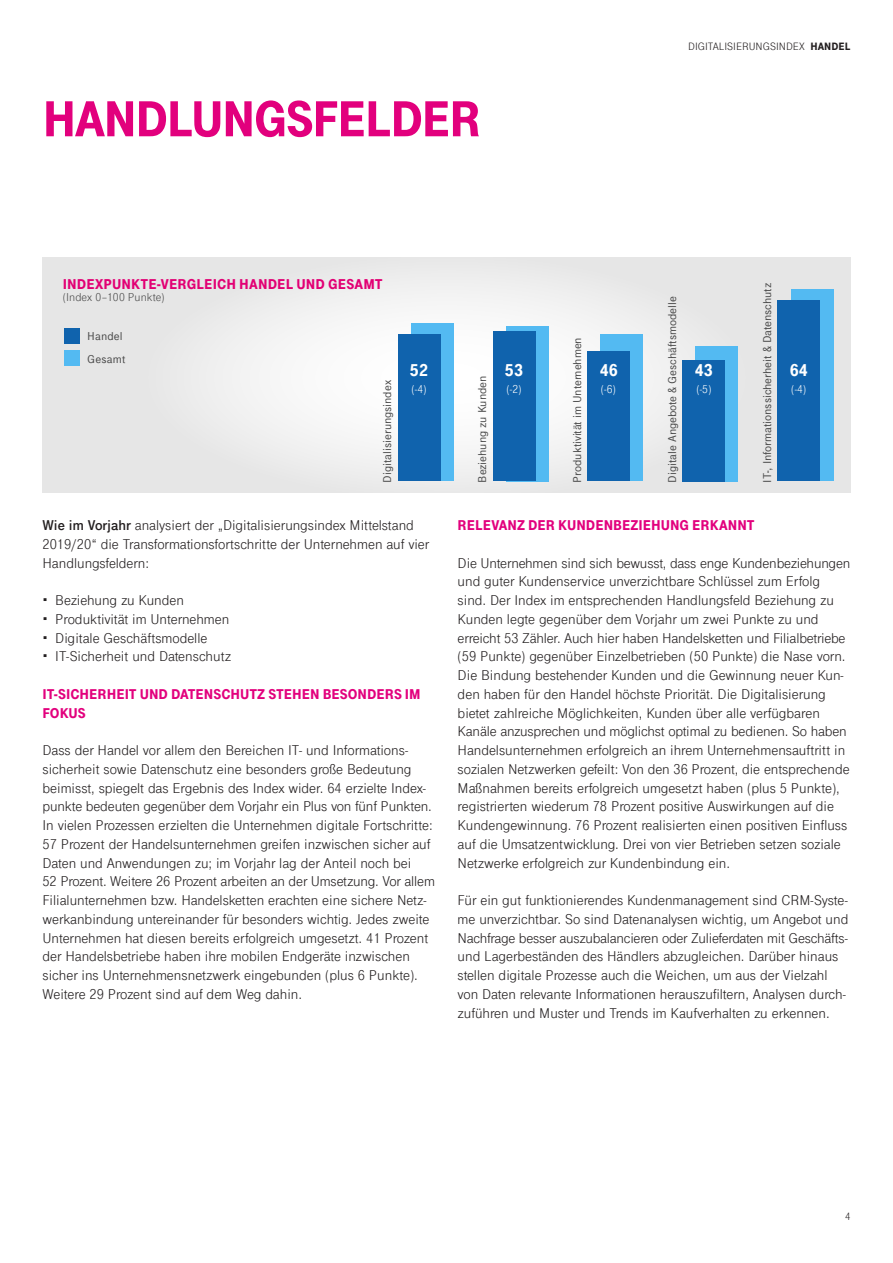
<style>
.page{position:relative;width:893px;height:1263px;background:#fff}
.page>*{position:absolute;margin:0;border:0;box-sizing:border-box;transform-origin:0 0}
.t1{font:900 52.5px "Tele Grotesk Next";letter-spacing:-.03em;color:#e2007d}
.t2{font:900 18.15px "Tele Grotesk Next";color:#fff}
.t3{font:900 15.15px "Tele Grotesk Next";letter-spacing:.005em;color:#e20074}
.t4{font:15px/18.8px "Tele Grotesk Next";color:#231f20}
.t5{font:900 15px/18.8px "Tele Grotesk Next";color:#e2007d}
.t6{font:500 12px/22.6px "Tele Grotesk Next";color:#4b4b4b}
.t7{font:12px "Tele Grotesk Next";color:#fff}
.t8{font:12px "Tele Grotesk Next";letter-spacing:.005em;color:#4b4b4b}
.t9{font:11.25px "Tele Grotesk Next";color:#231f20}
.s1{font-weight:900}
.s2{font-weight:700}
</style>
<div class="page">
<svg style="left:43px;top:257px;width:807px;height:236px"></svg>
<div style="left:411px;top:323px;width:43px;height:158px;background:#53baf2"></div>
<div style="left:791px;top:289px;width:43px;height:192px;background:#53baf2"></div>
<div style="left:695px;top:346px;width:43px;height:135px;background:#53baf2"></div>
<div style="left:600px;top:335px;width:43px;height:146px;background:#53baf2"></div>
<div style="left:506px;top:326px;width:43px;height:155px;background:#53baf2"></div>
<div style="left:777px;top:301px;width:43px;height:180px;background:#1063ad"></div>
<div style="left:587px;top:351px;width:43px;height:130px;background:#1063ad"></div>
<div style="left:398px;top:335px;width:42px;height:146px;background:#1063ad"></div>
<div style="left:682px;top:360px;width:43px;height:121px;background:#1063ad"></div>
<div style="left:493px;top:332px;width:42px;height:149px;background:#1063ad"></div>
<div style="left:64px;top:328px;width:15px;height:15px;background:#1063ad"></div>
<div style="left:64px;top:350px;width:15px;height:16px;background:#53baf2"></div>
<h1 class="t1" style="left:43px;top:90px;width:441px">HANDLUNGSFELDER</h1>
<p class="t9" style="left:688px;top:40px;width:164px">DIGITALISIERUNGSINDEX <span class="s1">HANDEL</span></p>
<p class="t3" style="left:63px;top:275px;width:321px">INDEXPUNKTE-VERGLEICH HANDEL UND GESAMT</p>
<p class="t8" style="left:63px;top:291px;width:103px">(Index 0–100 Punkte)</p>
<p class="t6" style="left:87px;top:325px;width:40px">Handel<br>Gesamt</p>
<p class="t6" style="left:756px;top:483px;width:201px;rotate:-90deg">IT-, Informationssicherheit &amp; Datenschutz</p>
<p class="t6" style="left:661px;top:483px;width:188px;rotate:-90deg">Digitale Angebote &amp; Geschäftsmodelle</p>
<p class="t6" style="left:566px;top:483px;width:147px;rotate:-90deg">Produktivität im Unternehmen</p>
<p class="t2" style="left:410px;top:360px;width:20px">52</p>
<p class="t2" style="left:695px;top:360px;width:20px">43</p>
<p class="t2" style="left:790px;top:360px;width:20px">64</p>
<p class="t7" style="left:412px;top:382px;width:17px">(-4)</p>
<p class="t7" style="left:506px;top:382px;width:17px">(-2)</p>
<p class="t7" style="left:601px;top:382px;width:17px">(-6)</p>
<p class="t7" style="left:696px;top:382px;width:17px">(-5)</p>
<p class="t7" style="left:791px;top:382px;width:17px">(-4)</p>
<p class="t2" style="left:505px;top:360px;width:20px">53</p>
<p class="t2" style="left:600px;top:360px;width:20px">46</p>
<p class="t6" style="left:376px;top:483px;width:104px;rotate:-90deg">Digitalisierungsindex</p>
<p class="t6" style="left:471px;top:483px;width:109px;rotate:-90deg">Beziehung zu Kunden</p>
<p class="t4" style="left:43px;top:516px;width:388px"><span class="s2">Wie im Vorjahr</span> analysiert der „Digitalisierungsindex Mittelstand<br>2019/20“ die Transformationsfortschritte der Unternehmen auf vier<br>Handlungsfeldern:</p>
<p class="t4" style="left:55px;top:591px;width:177px">Beziehung zu Kunden<br>Produktivität im Unternehmen<br>Digitale Geschäftsmodelle<br>IT-Sicherheit und Datenschutz</p>
<p class="t5" style="left:43px;top:685px;width:380px">IT-SICHERHEIT UND DATENSCHUTZ STEHEN BESONDERS IM<br>FOKUS</p>
<p class="t4" style="left:43px;top:741px;width:394px">Dass der Handel vor allem den Bereichen IT- und Informations&shy;sicherheit sowie Datenschutz eine besonders große Bedeutung beimisst, spiegelt das Ergebnis des Index wider. 64 erzielte Index&shy;punkte bedeuten gegenüber dem Vorjahr ein Plus von fünf Punkten.<br>In vielen Prozessen erzielten die Unternehmen digitale Fortschritte:<br>57 Prozent der Handelsunternehmen greifen inzwischen sicher auf Daten und Anwendungen zu; im Vorjahr lag der Anteil noch bei<br>52 Prozent. Weitere 26 Prozent arbeiten an der Umsetzung. Vor allem Filialunternehmen bzw. Handelsketten erachten eine sichere Netz&shy;werkanbindung untereinander für besonders wichtig. Jedes zweite Unternehmen hat diesen bereits erfolgreich umgesetzt. 41 Prozent der Handelsbetriebe haben ihre mobilen Endgeräte inzwischen sicher ins Unternehmensnetzwerk eingebunden (plus 6 Punkte).<br>Weitere 29 Prozent sind auf dem Weg dahin.</p>
<p class="t5" style="left:458px;top:516px;width:299px">RELEVANZ DER KUNDENBEZIEHUNG ERKANNT</p>
<p class="t4" style="left:458px;top:553px;width:394px">Die Unternehmen sind sich bewusst, dass enge Kundenbeziehungen und guter Kundenservice unverzichtbare Schlüssel zum Erfolg sind. Der Index im entsprechenden Handlungsfeld Beziehung zu Kunden legte gegenüber dem Vorjahr um zwei Punkte zu und erreicht 53 Zähler. Auch hier haben Handelsketten und Filialbetriebe (59 Punkte) gegenüber Einzelbetrieben (50 Punkte) die Nase vorn.<br>Die Bindung bestehender Kunden und die Gewinnung neuer Kun&shy;den haben für den Handel höchste Priorität. Die Digitalisierung bietet zahlreiche Möglichkeiten, Kunden über alle verfügbaren Kanäle anzusprechen und möglichst optimal zu bedienen. So haben Handelsunternehmen erfolgreich an ihrem Unternehmensauftritt in sozialen Netzwerken gefeilt: Von den 36 Prozent, die entsprechende Maßnahmen bereits erfolgreich umgesetzt haben (plus 5 Punkte), registrierten wiederum 78 Prozent positive Auswirkungen auf die Kundengewinnung. 76 Prozent realisierten einen positiven Einfluss auf die Umsatzentwicklung. Drei von vier Betrieben setzen soziale Netzwerke erfolgreich zur Kundenbindung ein.</p>
<p class="t4" style="left:458px;top:891px;width:392px">Für ein gut funktionierendes Kundenmanagement sind CRM-Syste&shy;me unverzichtbar. So sind Datenanalysen wichtig, um Angebot und Nachfrage besser auszubalancieren oder Zulieferdaten mit Geschäfts&shy;und Lagerbeständen des Händlers abzugleichen. Darüber hinaus stellen digitale Prozesse auch die Weichen, um aus der Vielzahl von Daten relevante Informationen herauszufiltern, Analysen durch&shy;zuführen und Muster und Trends im Kaufverhalten zu erkennen.</p>
<p class="t9" style="left:845px;top:1210px;width:7px">4</p>
</div>
